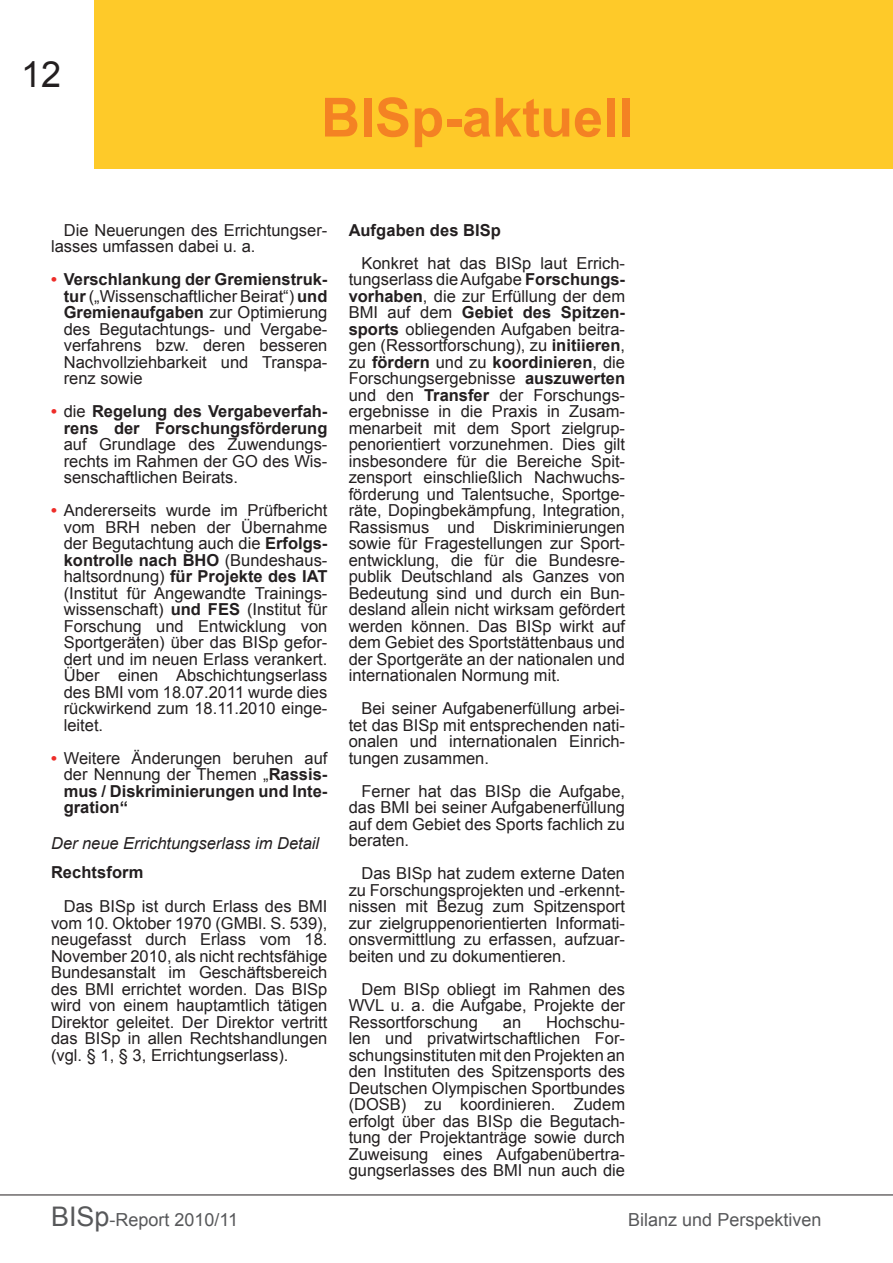
<style>
.page{position:relative;width:893px;height:1263px;background:#fff}
.page>*{position:absolute;margin:0;border:0;box-sizing:border-box;transform-origin:0 0}
.t1{font:700 54px "Arial";color:#f48223}
.t2{font:36px "Arial";color:#231f20}
.t3{font:18px "Arial";color:#57585a}
.Fließtext{font:16.5px/16.5px "Arial";color:#231f20;text-align:justify}
.Überschrift_2{font:italic 16.5px "Arial";letter-spacing:-.005em;color:#231f20}
.Überschrift_3{font:700 16.5px "Arial";letter-spacing:.005em;color:#231f20}
.s1{font-weight:700;color:#ee2d29}
.s2{font-weight:700}
.s3{font-size:27px}
</style>
<div class="page">
<hr style="left:0;top:1194px;width:893px;height:1px;background:#231f20">
<div style="left:94px;top:0;width:799px;height:169px;background:#feca29"></div>
<p class="t2" style="left:21px;top:51px;width:42px">12</p>
<p class="t1" style="left:321px;top:82px;width:314px">BISp-aktuell</p>
<p class="Fließtext" style="left:51px;top:222px;width:278px;text-indent:13px">Die Neuerungen des Errichtungser&shy;lasses umfassen dabei u. a.</p>
<p class="Fließtext" style="left:64px;top:271px;width:265px;text-indent:-13px"><span class="s1">•</span> <span class="s2">Verschlankung der Gremienstruk&shy;tur</span> („Wissenschaftlicher Beirat“) <span class="s2">und Gremienaufgaben</span> zur Optimierung des Begutachtungs- und Vergabe&shy;verfahrens bzw. deren besseren Nachvollziehbarkeit und Transpa&shy;renz sowie</p>
<p class="Fließtext" style="left:64px;top:403px;width:265px;text-indent:-13px"><span class="s1">•</span> die <span class="s2">Regelung des Vergabeverfah&shy;rens der Forschungsförderung </span>auf Grundlage des Zuwendungs&shy;rechts im Rahmen der GO des Wis&shy;senschaftlichen Beirats.</p>
<p class="Fließtext" style="left:64px;top:502px;width:265px;text-indent:-13px"><span class="s1">•</span> Andererseits wurde im Prüfbericht vom BRH neben der Übernahme der Begutachtung auch die <span class="s2">Erfolgs&shy;kontrolle nach BHO</span> (Bundeshaus&shy;haltsordnung) <span class="s2">für Projekte des IAT </span>(Institut für Angewandte Trainings&shy;wissenschaft) <span class="s2">und FES</span> (Institut für Forschung und Entwicklung von Sportgeräten) über das BISp gefor&shy;dert und im neuen Erlass verankert.<br>Über einen Abschichtungserlass des BMI vom 18.07.2011 wurde dies rückwirkend zum 18.11.2010 einge&shy;leitet.</p>
<p class="Fließtext" style="left:64px;top:750px;width:265px;text-indent:-13px"><span class="s1">•</span> Weitere Änderungen beruhen auf der Nennung der Themen „<span class="s2">Rassis&shy;mus / Diskriminierungen und Inte&shy;gration“</span></p>
<p class="Überschrift_2" style="left:51px;top:832px;width:270px">Der neue Errichtungserlass im Detail</p>
<p class="Überschrift_3" style="left:51px;top:861px;width:94px">Rechtsform</p>
<p class="Fließtext" style="left:51px;top:898px;width:278px;text-indent:13px">Das BISp ist durch Erlass des BMI vom 10. Oktober 1970 (GMBl. S. 539), neugefasst durch Erlass vom 18.<br>November 2010, als nicht rechtsfähige Bundesanstalt im Geschäftsbereich des BMI errichtet worden. Das BISp wird von einem hauptamtlich tätigen Direktor geleitet. Der Direktor vertritt das BISp in allen Rechtshandlungen (vgl. § 1, § 3, Errichtungserlass).</p>
<p class="Überschrift_3" style="left:349px;top:219px;width:154px">Aufgaben des BISp</p>
<p class="Fließtext" style="left:349px;top:255px;width:278px;text-indent:13px">Konkret hat das BISp laut Errich&shy;tungserlass die Aufgabe <span class="s2">Forschungs&shy;vorhaben</span>, die zur Erfüllung der dem BMI auf dem <span class="s2">Gebiet des Spitzen&shy;sports</span> obliegenden Aufgaben beitra&shy;gen (Ressortforschung), zu <span class="s2">initiieren</span>, zu <span class="s2">fördern</span> und zu <span class="s2">koordinieren</span>, die Forschungsergebnisse <span class="s2">auszuwerten </span>und den <span class="s2">Transfer</span> der Forschungs&shy;ergebnisse in die Praxis in Zusam&shy;menarbeit mit dem Sport zielgrup&shy;penorientiert vorzunehmen. Dies gilt insbesondere für die Bereiche Spit&shy;zensport einschließlich Nachwuchs&shy;förderung und Talentsuche, Sportge&shy;räte, Dopingbekämpfung, Integration, Rassismus und Diskriminierungen sowie für Fragestellungen zur Sport&shy;entwicklung, die für die Bundesre&shy;publik Deutschland als Ganzes von Bedeutung sind und durch ein Bun&shy;desland allein nicht wirksam gefördert werden können. Das BISp wirkt auf dem Gebiet des Sportstättenbaus und der Sportgeräte an der nationalen und internationalen Normung mit.</p>
<p class="Fließtext" style="left:349px;top:700px;width:278px;text-indent:13px">Bei seiner Aufgabenerfüllung arbei&shy;tet das BISp mit entsprechenden nati&shy;onalen und internationalen Einrich&shy;tungen zusammen.</p>
<p class="Fließtext" style="left:349px;top:783px;width:278px;text-indent:13px">Ferner hat das BISp die Aufgabe, das BMI bei seiner Aufgabenerfüllung auf dem Gebiet des Sports fachlich zu beraten.</p>
<p class="Fließtext" style="left:349px;top:865px;width:278px;text-indent:13px">Das BISp hat zudem externe Daten zu Forschungsprojekten und -erkennt&shy;nissen mit Bezug zum Spitzensport zur zielgruppenorientierten Informati&shy;onsvermittlung zu erfassen, aufzuar&shy;beiten und zu dokumentieren.</p>
<p class="Fließtext" style="left:349px;top:981px;width:278px;text-indent:13px">Dem BISp obliegt im Rahmen des WVL u. a. die Aufgabe, Projekte der Ressortforschung</p>
<p class="Fließtext" style="left:349px;top:1014px;width:278px;text-indent:198px">Hochschu&shy;len und privatwirtschaftlichen For&shy;schungsinstituten mit den Projekten an den Instituten des Spitzensports des Deutschen Olympischen Sportbundes (DOSB) zu koordinieren. Zudem erfolgt über das BISp die Begutach&shy;tung der Projektanträge sowie durch Zuweisung eines Aufgabenübertra&shy;gungserlasses des BMI nun auch die</p>
<p class="Fließtext" style="left:503px;top:1014px;width:20px">an</p>
<p class="t3" style="left:51px;top:1207px;width:189px"><span class="s3">BISp</span>-Report 2010/11</p>
<p class="t3" style="left:628px;top:1207px;width:195px">Bilanz und Perspektiven</p>
</div>
